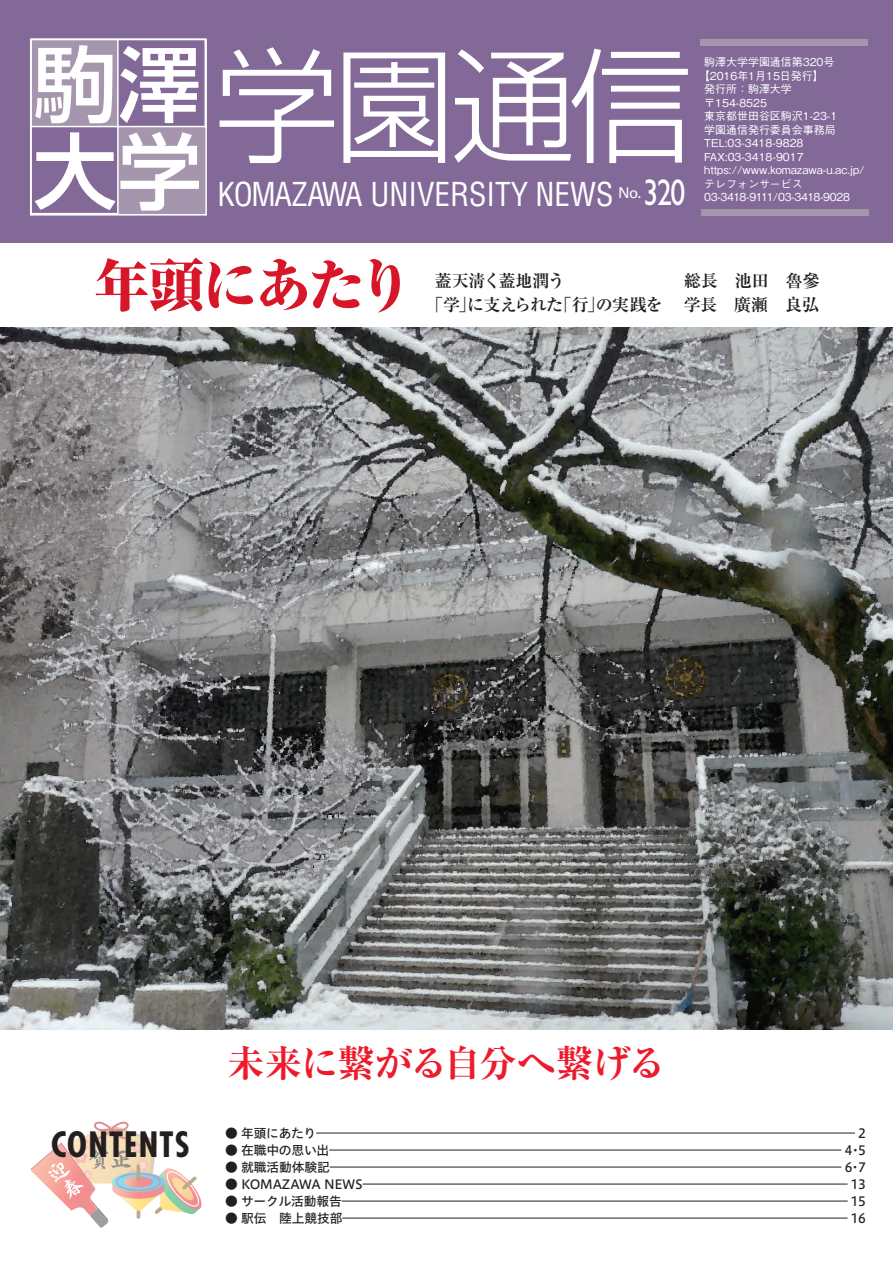
<style>
.page{position:relative;width:893px;height:1263px;background:#fff}
.page>*{position:absolute;margin:0;border:0;box-sizing:border-box;transform-origin:0 0}
.t1{font:125.4px "Shin Go Pro Light 90 pv RKSJ H";color:#fff}
.t2{font:82.95px "Shin Go Pro Medium 90 pv RKSJ H";color:#fff}
.t3{font:800 expanded 56.4px "Ryumin Pro";letter-spacing:-.05em;color:#d71729}
.t4{font:700 expanded 37.2px "Ryumin Pro";letter-spacing:-.015em;color:#ee1b2d}
.t5{font:37.2px "Gill Sans";color:#fff;scale:.8 1}
.t6{font:700 condensed 34.05px "Futura";letter-spacing:.035em;color:#231f20}
.t7{font:condensed 32.1px "Helvetica";color:#fff}
.t8{font:700 16.95px/23.4px "Ryumin Pro";letter-spacing:-.025em;color:#231f20;text-align:right}
.t9{font:14.85px "Univers";color:#fff}
.t10{font:12.75px "Hiragino UD Sans Std W5";letter-spacing:-.01em;color:#231f20}
.t11{font:500 10.95px "Gothic BBB Pro";color:#fff}
.t12{font:500 10.95px "Gothic BBB Pro";letter-spacing:-.04em;color:#fff}
</style>
<div class="page">
<svg style="left:31px;top:1121px;width:171px;height:107px"></svg>
<div style="left:0;top:0;width:893px;height:242px;background:#826998"></div>
<svg style="left:30px;top:38px;width:177px;height:178px"></svg>
<div style="left:701px;top:210px;width:167px;height:6px;background:#a596ae"></div>
<div style="left:700px;top:40px;width:167px;height:6px;background:#a596ae"></div>
<hr style="left:316px;top:1133px;width:539px;height:1px;background:#231f20">
<hr style="left:329px;top:1150px;width:512px;height:1px;background:#231f20">
<hr style="left:330px;top:1167px;width:511px;height:1px;background:#231f20">
<hr style="left:363px;top:1184px;width:485px;height:1px;background:#231f20">
<hr style="left:342px;top:1201px;width:506px;height:1px;background:#231f20">
<hr style="left:342px;top:1218px;width:506px;height:1px;background:#231f20">
<img style="left:0;top:327px;width:893px;height:702px">
<h2 class="t2" style="left:34px;top:16px;width:169px">駒澤</h2>
<h1 class="t1" style="left:34px;top:3px;width:661px"><sub>大学</sub>学園通信</h1>
<h3 class="t9" style="left:618px;top:184px;width:25px">No.</h3>
<h3 class="t5" style="left:644px;top:171px;width:54px">320</h3>
<h3 class="t7" style="left:218px;top:174px;width:397px">KOMAZAWA UNIVERSITY NEWS</h3>
<p class="t11" style="left:704px;top:54px;width:132px">駒澤大学学園通信第320号</p>
<p class="t11" style="left:699px;top:67px;width:126px">【2016年1月15日発行】</p>
<p class="t11" style="left:704px;top:81px;width:89px">発行所：駒澤大学</p>
<p class="t11" style="left:704px;top:94px;width:64px">〒154-8525</p>
<p class="t11" style="left:704px;top:108px;width:145px">東京都世田谷区駒沢1-23-1　</p>
<p class="t11" style="left:704px;top:121px;width:133px">学園通信発行委員会事務局</p>
<p class="t11" style="left:704px;top:135px;width:101px">TEL:03-3418-9828</p>
<p class="t11" style="left:704px;top:148px;width:101px">FAX:03-3418-9017</p>
<p class="t11" style="left:704px;top:161px;width:162px">https://www.komazawa-u.ac.jp/</p>
<p class="t11" style="left:704px;top:175px;width:100px">テレフォンサービス</p>
<p class="t12" style="left:704px;top:188px;width:147px">03-3418-9111/03-3418-9028</p>
<h3 class="t3" style="left:94px;top:241px;width:322px">年頭にあたり</h3>
<h3 class="t8" style="left:435px;top:268px;width:132px">蓋天淸く蓋地潤う</h3>
<h3 class="t8" style="left:426px;top:268px;width:395px">総長　池田　魯參<br>「学」に支えられた「行」の実践を 学長　廣瀬　良弘</h3>
<h3 class="t4" style="left:227px;top:1034px;width:440px">未来に繋がる自分へ繋げる</h3>
<h3 class="t6" style="left:51px;top:1123px;width:140px">CONTENTS</h3>
<p class="t10" style="left:225px;top:1123px;width:93px">● 年頭にあたり</p>
<p class="t10" style="left:858px;top:1123px;width:9px">2</p>
<p class="t10" style="left:225px;top:1140px;width:106px">● 在職中の思い出</p>
<p class="t10" style="left:845px;top:1140px;width:23px">4・5</p>
<p class="t10" style="left:225px;top:1157px;width:106px">● 就職活動体験記</p>
<p class="t10" style="left:845px;top:1158px;width:23px">6・7</p>
<p class="t10" style="left:225px;top:1175px;width:139px">● KOMAZAWA NEWS</p>
<p class="t10" style="left:851px;top:1175px;width:17px">13</p>
<p class="t10" style="left:225px;top:1192px;width:118px">● サークル活動報告</p>
<p class="t10" style="left:851px;top:1192px;width:17px">15</p>
<p class="t10" style="left:225px;top:1209px;width:119px">● 駅伝　陸上競技部</p>
<p class="t10" style="left:851px;top:1209px;width:17px">16</p>
</div>
